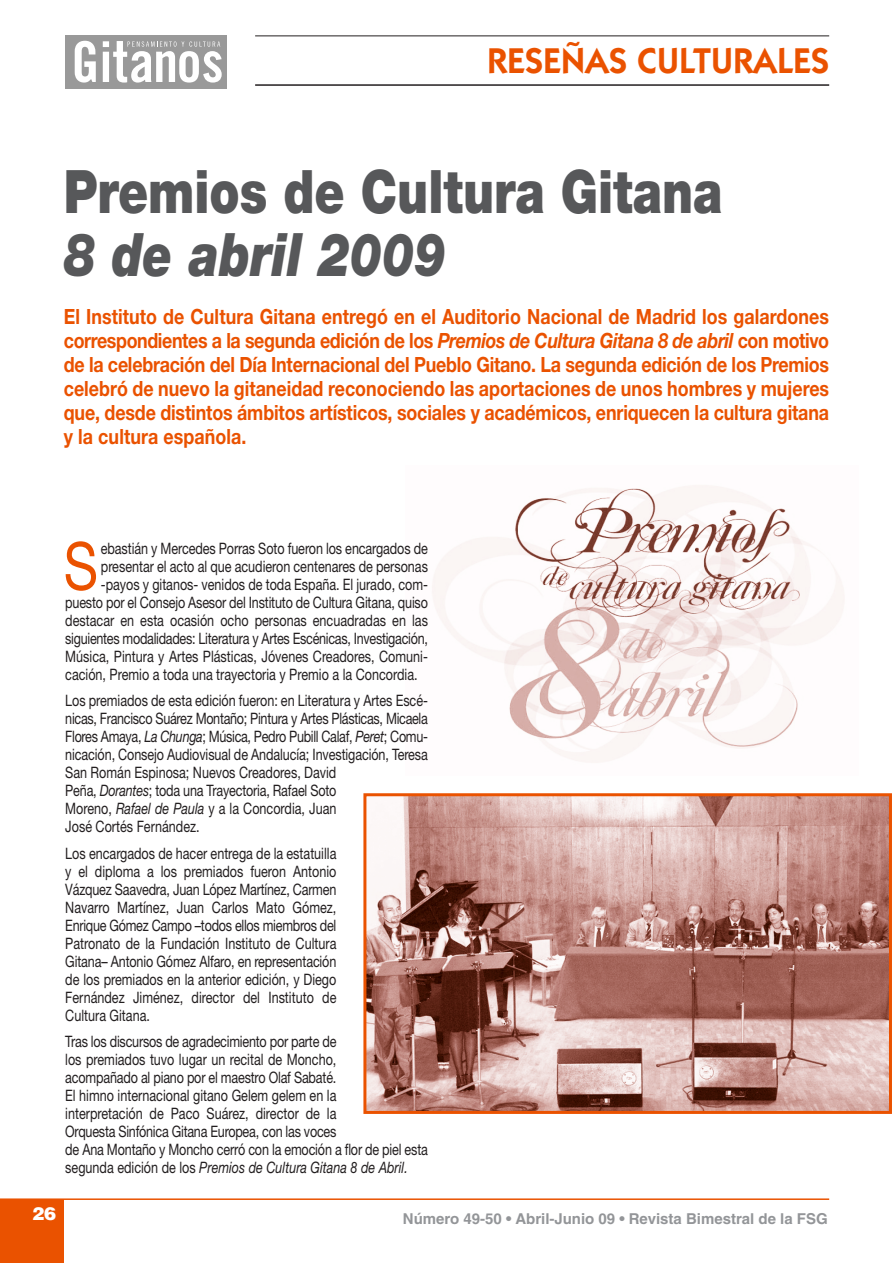
<style>
.page{position:relative;width:893px;height:1263px;background:#fff}
.page>*{position:absolute;margin:0;border:0;box-sizing:border-box;transform-origin:0 0}
.t1{font:66.15px "Helvetica Neue";color:#ea5200;scale:.8 1}
.t2{font:900 60px "Helvetica Neue";color:#57585a;scale:.8 1}
.t3{font:italic 900 60px "Helvetica Neue";color:#57585a;scale:.8 1}
.t4{font:600 36px "Itc Kabel";color:#ea5200}
.t5{font:700 21px/24px "Helvetica Neue";letter-spacing:-.005em;color:#ea5200;text-align:justify;scale:.85 1}
.t6{font:900 18px "Helvetica";color:#fff}
.t7{font:15.75px/18px "Helvetica Neue";letter-spacing:-.005em;color:#231f20;scale:.8 1}
.t8{font:700 15px "Helvetica";color:#939598}
.s1{font-style:italic}
</style>
<div class="page">
<img style="left:432px;top:485px;width:412px;height:278px">
<div style="left:65px;top:35px;width:162px;height:54px;background:#999"></div>
<svg style="left:75px;top:41px;width:21px;height:42px"></svg>
<svg style="left:103px;top:41px;width:119px;height:42px"></svg>
<div style="left:0;top:1199px;width:64px;height:64px;background:#ea5200"></div>
<hr style="left:255px;top:84px;width:574px;height:2px;background:#231f20">
<hr style="left:255px;top:36px;width:574px;height:1px;background:#231f20">
<hr style="left:0;top:1198px;width:829px;height:2px;background:#ea5200">
<img style="left:367px;top:797px;width:521px;height:313px">
<div style="left:363px;top:793px;width:529px;height:321px;border:3px solid #ea5200"></div>
<h3 class="t4" style="left:487px;top:48px;width:344px">RESEÑAS CULTURALES</h3>
<h2 class="t2" style="left:64px;top:170px;width:825px">Premios de Cultura Gitana</h2>
<h2 class="t3" style="left:64px;top:233px;width:480px">8 de abril 2009</h2>
<p class="t5" style="left:64px;top:306px;width:902px">El Instituto de Cultura Gitana entregó en el Auditorio Nacional de Madrid los galardones correspondientes a la segunda edición de los <span class="s1">Premios de Cultura Gitana 8 de abril</span> con motivo de la celebración del Día Internacional del Pueblo Gitano. La segunda edición de los Premios celebró de nuevo la gitaneidad reconociendo las aportaciones de unos hombres y mujeres que, desde distintos ámbitos artísticos, sociales y académicos, enriquecen la cultura gitana y la cultura española.</p>
<h1 class="t1" style="left:64px;top:542px;width:44px">S</h1>
<p class="t7" style="left:101px;top:541px;width:410px">ebastián y Mercedes Porras Soto fueron los encargados de</p>
<p class="t7" style="left:101px;top:559px;width:410px">presentar el acto al que acudieron centenares de personas</p>
<p class="t7" style="left:101px;top:577px;width:410px">-payos y gitanos- venidos de toda España. El jurado, com-</p>
<p class="t7" style="left:65px;top:595px;width:455px">puesto por el Consejo Asesor del Instituto de Cultura Gitana, quiso</p>
<p class="t7" style="left:65px;top:613px;width:455px">destacar en esta ocasión ocho personas encuadradas en las</p>
<p class="t7" style="left:65px;top:631px;width:455px">siguientes modalidades: Literatura y Artes Escénicas, Investigación,</p>
<p class="t7" style="left:65px;top:649px;width:455px">Música, Pintura y Artes Plásticas, Jóvenes Creadores, Comuni-</p>
<p class="t7" style="left:65px;top:667px;width:442px">cación, Premio a toda una trayectoria y Premio a la Concordia.</p>
<p class="t7" style="left:65px;top:693px;width:455px">Los premiados de esta edición fueron: en Literatura y Artes Escé&shy;nicas, Francisco Suárez Montaño; Pintura y Artes Plásticas, Micaela Flores Amaya, <span class="s1">La Chunga</span>; Música, Pedro Pubill Calaf, <span class="s1">Peret</span>; Comu&shy;nicación, Consejo Audiovisual de Andalucía; Investigación, Teresa San Román Espinosa; Nuevos Creadores, David<br>Peña, <span class="s1">Dorantes</span>; toda una Trayectoria, Rafael Soto<br>Moreno, <span class="s1">Rafael de Paula</span> y a la Concordia, Juan<br>José Cortés Fernández.</p>
<p class="t7" style="left:65px;top:846px;width:340px;text-align:justify">Los encargados de hacer entrega de la estatuilla y el diploma a los premiados fueron Antonio Vázquez Saavedra, Juan López Martínez, Carmen Navarro Martínez, Juan Carlos Mato Gómez, Enrique Gómez Campo –todos ellos miembros del Patronato de la Fundación Instituto de Cultura Gitana– Antonio Gómez Alfaro, en representación de los premiados en la anterior edición, y Diego Fernández Jiménez, director del Instituto de Cultura Gitana.</p>
<p class="t7" style="left:65px;top:1034px;width:455px">Tras los discursos de agradecimiento por parte de<br>los premiados tuvo lugar un recital de Moncho,<br>acompañado al piano por el maestro Olaf Sabaté.<br>El himno internacional gitano Gelem gelem en la<br>interpretación de Paco Suárez, director de la<br>Orquesta Sinfónica Gitana Europea, con las voces<br>de Ana Montaño y Moncho cerró con la emoción a flor de piel esta segunda edición de los <span class="s1">Premios de Cultura Gitana 8 de Abril.</span></p>
<p class="t6" style="left:32px;top:1203px;width:26px">26</p>
<p class="t8" style="left:403px;top:1213px;width:426px">Número 49-50 • Abril-Junio 09 • Revista Bimestral de la FSG</p>
</div>
